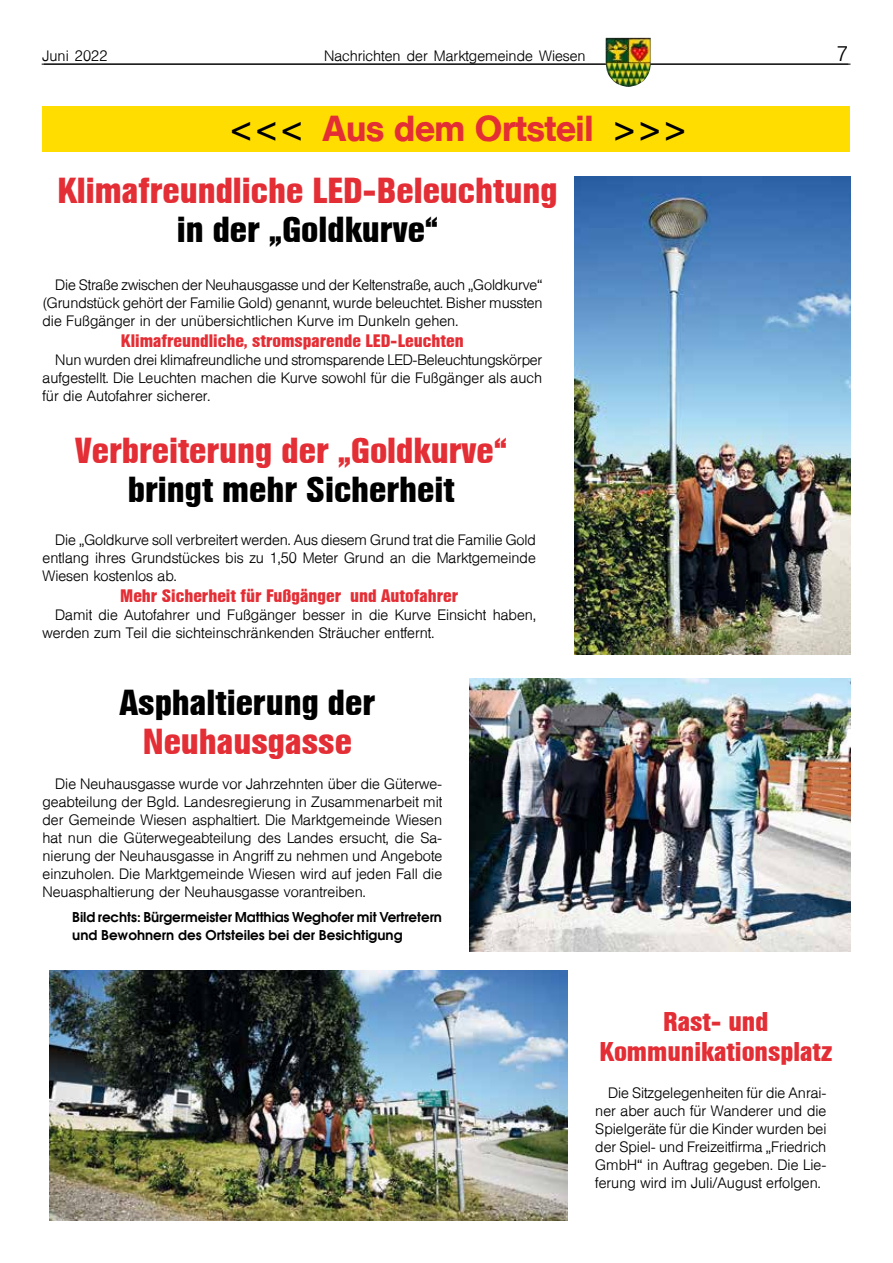
<style>
.page{position:relative;width:893px;height:1263px;background:#fff}
.page>*{position:absolute;margin:0;border:0;box-sizing:border-box;transform-origin:0 0}
.t1{font:700 36px "Helvetica Condensed BQ";color:#e42e35}
.t2{font:700 36px "Helvetica Condensed BQ";color:#000}
.t3{font:500 36px "Helvetica BQ";color:#e42e35}
.t4{font:700 27px/30px "Helvetica Condensed BQ";color:#e42e35;text-align:center}
.t5{font:300 21px "Helvetica BQ";color:#000}
.t6{font:700 18px "Helvetica Condensed BQ";color:#e42e35}
.t7{font:300 15px/18px "Helvetica BQ";color:#000;text-align:justify}
.t8{font:600 13.5px/18px "Avant Garde";letter-spacing:-.005em;color:#000}
.s1{font-size:27px;color:#000}
</style>
<div class="page">
<hr style="left:44px;top:64px;width:806px;height:1px;background:#000">
<hr style="left:42px;top:64px;width:806px;height:1px;background:#000">
<img style="left:606px;top:38px;width:45px;height:49px">
<div style="left:42px;top:106px;width:808px;height:46px;background:#fd0"></div>
<img style="left:574px;top:176px;width:276px;height:479px">
<img style="left:469px;top:678px;width:381px;height:273px">
<img style="left:50px;top:970px;width:518px;height:250px">
<p class="t7" style="left:43px;top:48px;width:66px">Juni 2022</p>
<p class="t7" style="left:324px;top:48px;width:263px">Nachrichten der Marktgemeinde Wiesen</p>
<h3 class="t5" style="left:837px;top:42px;width:13px">7</h3>
<h1 class="t3" style="left:232px;top:108px;width:454px"><span class="s1">&lt; &lt; &lt;</span> Aus dem Ortsteil <span class="s1">&gt; &gt; &gt;</span></h1>
<h1 class="t1" style="left:57px;top:170px;width:502px">Klimafreundliche LED-Beleuchtung</h1>
<h1 class="t2" style="left:177px;top:209px;width:263px">in der „Goldkurve“</h1>
<p class="t7" style="left:43px;top:276px;width:502px;text-indent:13px">Die Straße zwischen der Neuhausgasse und der Keltenstraße, auch „Goldkurve“ (Grundstück gehört der Familie Gold) genannt, wurde beleuchtet. Bisher mussten die Fußgänger in der unübersichtlichen Kurve im Dunkeln gehen.</p>
<p class="t6" style="left:121px;top:331px;width:344px">Klimafreundliche, stromsparende LED-Leuchten</p>
<p class="t7" style="left:43px;top:351px;width:501px;text-indent:13px">Nun wurden drei klimafreundliche und stromsparende LED-Beleuchtungskörper aufgestellt. Die Leuchten machen die Kurve sowohl für die Fußgänger als auch für die Autofahrer sicherer.</p>
<h1 class="t1" style="left:75px;top:429px;width:433px">Verbreiterung der „Goldkurve“</h1>
<h1 class="t2" style="left:128px;top:468px;width:328px">bringt mehr Sicherheit</h1>
<p class="t7" style="left:43px;top:531px;width:495px;text-indent:13px">Die „Goldkurve soll verbreitert werden. Aus diesem Grund trat die Familie Gold entlang ihres Grundstückes bis zu 1,50 Meter Grund an die Marktgemeinde Wiesen kostenlos ab.</p>
<p class="t6" style="left:120px;top:586px;width:339px">Mehr Sicherheit für Fußgänger und Autofahrer</p>
<p class="t7" style="left:43px;top:606px;width:495px;text-indent:13px">Damit die Autofahrer und Fußgänger besser in die Kurve Einsicht haben, werden zum Teil die sichteinschränkenden Sträucher entfernt.</p>
<h1 class="t2" style="left:119px;top:682px;width:257px">Asphaltierung der</h1>
<h1 class="t1" style="left:143px;top:721px;width:211px">Neuhausgasse</h1>
<p class="t7" style="left:43px;top:775px;width:401px;text-indent:13px">Die Neuhausgasse wurde vor Jahrzehnten über die Güterwe&shy;geabteilung der Bgld. Landesregierung in Zusammenarbeit mit der Gemeinde Wiesen asphaltiert. Die Marktgemeinde Wiesen hat nun die Güterwegeabteilung des Landes ersucht, die Sa&shy;nierung der Neuhausgasse in Angriff zu nehmen und Angebote einzuholen. Die Marktgemeinde Wiesen wird auf jeden Fall die Neuasphaltierung der Neuhausgasse vorantreiben.</p>
<p class="t8" style="left:72px;top:908px;width:371px">Bild rechts: Bürgermeister Matthias Weghofer mit Vertretern und Bewohnern des Ortsteiles bei der Besichtigung</p>
<h2 class="t4" style="left:599px;top:1007px;width:234px">Rast- und<br>Kommunikationsplatz</h2>
<p class="t7" style="left:595px;top:1084px;width:233px;text-indent:13px">Die Sitzgelegenheiten für die Anrai&shy;ner aber auch für Wanderer und die Spielgeräte für die Kinder wurden bei der Spiel- und Freizeitfirma „Friedrich GmbH“ in Auftrag gegeben. Die Lie&shy;ferung wird im Juli/August erfolgen.</p>
</div>
